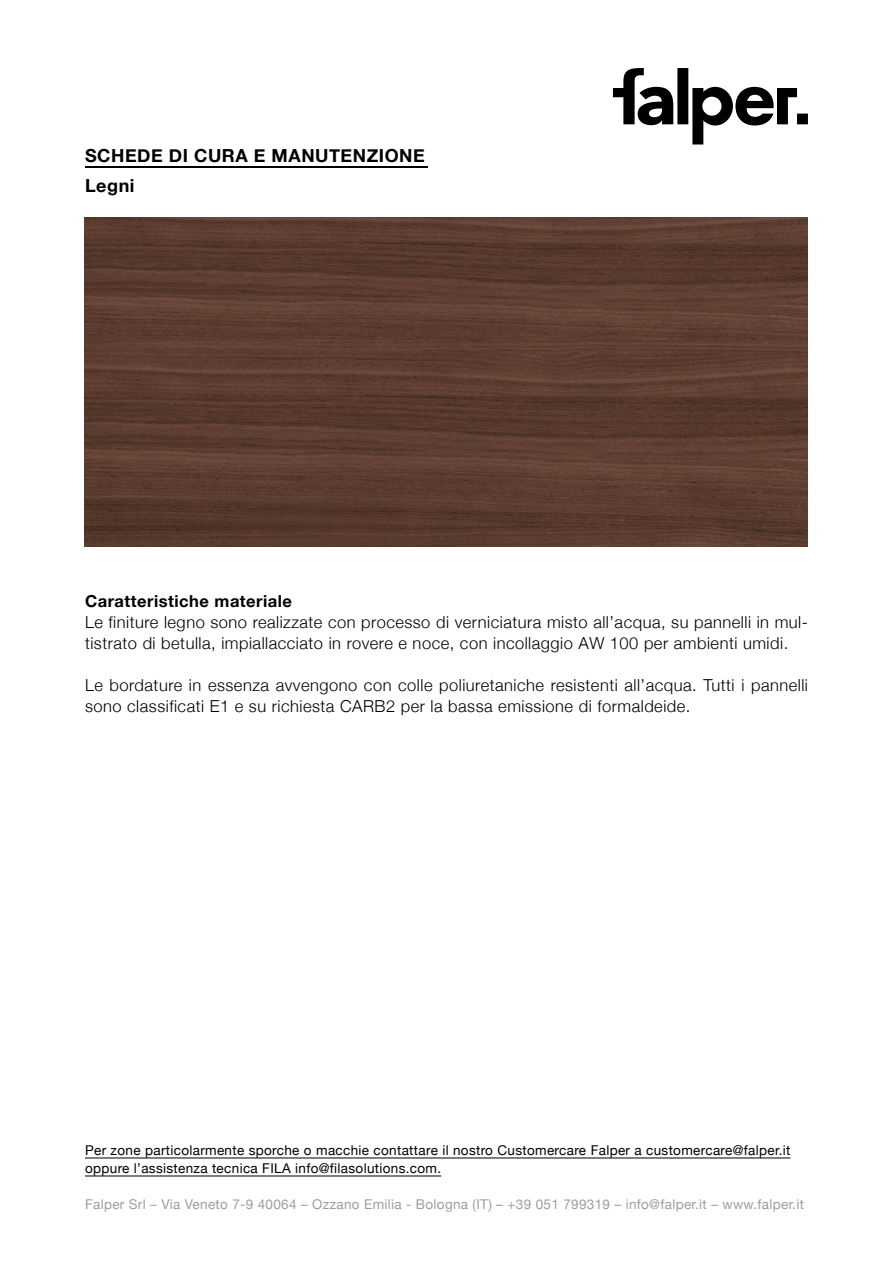
<style>
.page{position:relative;width:893px;height:1263px;background:#fff}
.page>*{position:absolute;margin:0;border:0;box-sizing:border-box;transform-origin:0 0}
.t1{font:700 18px/30px "Helvetica Neue";letter-spacing:.03em;color:#000}
.t2{font:300 16.5px/21px "Helvetica Neue";letter-spacing:.03em;color:#000}
.t3{font:700 16.5px "Helvetica Neue";letter-spacing:.03em;color:#000}
.t4{font:13.5px/18px "Helvetica Neue";letter-spacing:.025em;color:#000}
.t5{font:13.5px "Helvetica Neue";letter-spacing:.025em;color:#9d9d9c}
</style>
<div class="page">
<svg style="left:613px;top:68px;width:195px;height:76px"></svg>
<hr style="left:85px;top:166px;width:343px;height:1px;background:#000">
<img style="left:84px;top:217px;width:724px;height:329px">
<hr style="left:85px;top:1158px;width:705px;height:1px;background:#000">
<hr style="left:85px;top:1176px;width:356px;height:1px;background:#000">
<p class="t1" style="left:85px;top:141px;width:341px">SCHEDE DI CURA E MANUTENZIONE<br>Legni</p>
<p class="t3" style="left:85px;top:588px;width:209px">Caratteristiche materiale</p>
<p class="t2" style="left:85px;top:611px;width:724px">Le finiture legno sono realizzate con processo di verniciatura misto all’acqua, su pannelli in mul&shy;tistrato di betulla, impiallacciato in rovere e noce, con incollaggio AW 100 per ambienti umidi.</p>
<p class="t2" style="left:85px;top:674px;width:724px">Le bordature in essenza avvengono con colle poliuretaniche resistenti all’acqua. Tutti i pannelli sono classificati E1 e su richiesta CARB2 per la bassa emissione di formaldeide.</p>
<p class="t4" style="left:85px;top:1142px;width:707px">Per zone particolarmente sporche o macchie contattare il nostro Customercare Falper a customercare@falper.it oppure l’assistenza tecnica FILA info@filasolutions.com.</p>
<p class="t5" style="left:85px;top:1194px;width:720px">Falper Srl – Via Veneto 7-9 40064 – Ozzano Emilia - Bologna (IT) – +39 051 799319 – info@falper.it – www.falper.it</p>
</div>
